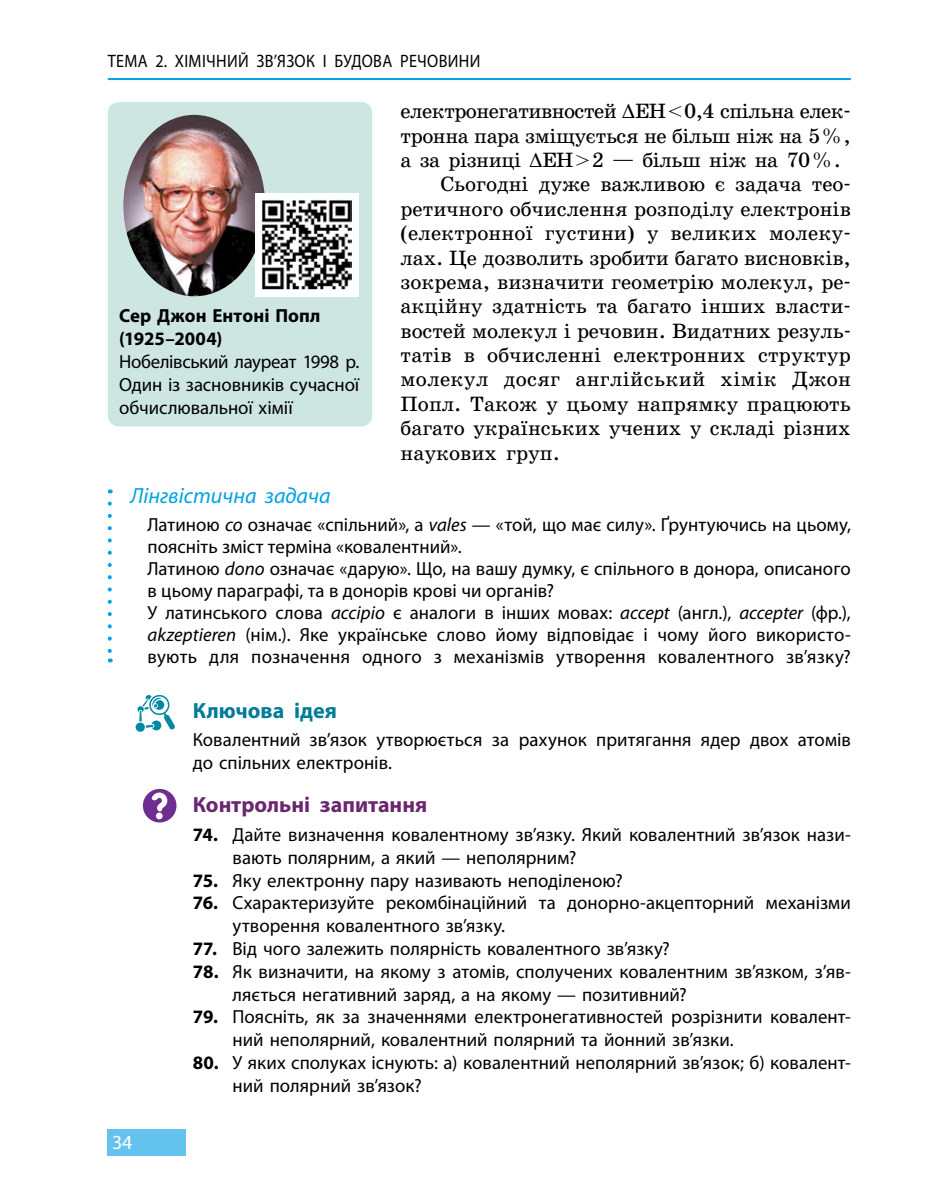
<style>
.page{position:relative;width:936px;height:1191px;background:#fff}
.page>*{position:absolute;margin:0;border:0;box-sizing:border-box;transform-origin:0 0}
.t1{font:700 22px "Myriad Pro";color:#6c2670}
.t2{font:italic 22px "Myriad Pro";color:#00a2e3}
.t3{font:700 22px "Myriad Pro";color:#007b98}
.t4{font:21px "School Book C";color:#000}
.t5{font:21px "School Book C";letter-spacing:-.02em;color:#000}
.t6{font:21px "School Book C";letter-spacing:-.025em;color:#000}
.t7{font:20px "Myriad Pro";color:#fff}
.t8{font:19px/22.8px "Myriad Pro";letter-spacing:.005em;color:#000}
.t9{font:700 19px/22.8px "Myriad Pro";letter-spacing:.01em;color:#000}
.t10{font:18px "Myriad Pro";letter-spacing:.02em;color:#000;scale:.9 1}
.s1{font-style:italic}
.s2{font-weight:700}
</style>
<div class="page">
<hr style="left:108px;top:78px;width:742px;height:2px;background:#00a2e3">
<div style="left:107px;top:1129px;width:79px;height:27px;background:#64c3ed"></div>
<svg style="left:108px;top:503px;width:4px;height:159px"></svg>
<svg style="left:136px;top:694px;width:39px;height:38px"></svg>
<svg style="left:143px;top:789px;width:33px;height:33px"></svg>
<div style="left:108px;top:102px;width:264px;height:324px;background:#cde6e2;border-radius:11px"></div>
<img style="left:123px;top:115px;width:142px;height:181px">
<div style="left:255px;top:193px;width:103px;height:103px;background:#fff"></div>
<img style="left:262px;top:200px;width:90px;height:89px">
<p class="t10" style="left:108px;top:50px;width:22px">Тема</p>
<p class="t10" style="left:155px;top:50px;width:242px">2. Хімічн ий зв’язок і будова</p>
<p class="t10" style="left:400px;top:50px;width:12px">речов</p>
<p class="t10" style="left:448px;top:50px;width:38px">ини</p>
<p class="t9" style="left:119px;top:304px;width:203px">Сер Джон Ентоні Попл (1925–2004)</p>
<p class="t8" style="left:119px;top:350px;width:242px;text-align:justify">Нобелівський лауреат 1998 р.<br>Один із засновників сучасної обчислювальної хімії</p>
<p class="t6" style="left:400px;top:100px;width:451px">електронегативностей ∆ЕН&lt;0,4 спільна елек-</p>
<p class="t5" style="left:400px;top:124px;width:452px">тронна пара зміщується не більш ніж на 5%,</p>
<p class="t5" style="left:400px;top:149px;width:442px">а за різниці ∆ЕН&gt;2 — більш ніж на 70%.</p>
<p class="t4" style="left:440px;top:173px;width:412px">Сьогодні дуже важливою є задача тео-</p>
<p class="t4" style="left:400px;top:197px;width:452px">ретичного обчислення розподілу електронів</p>
<p class="t4" style="left:400px;top:222px;width:451px">(електронної густини) у великих молеку-</p>
<p class="t4" style="left:400px;top:246px;width:452px">лах. Це дозволить зробити багато висновків,</p>
<p class="t4" style="left:400px;top:270px;width:452px">зокрема, визначити геометрію молекул, ре-</p>
<p class="t4" style="left:400px;top:295px;width:452px">акційну здатність та багато інших власти-</p>
<p class="t4" style="left:400px;top:319px;width:452px">востей молекул і речовин. Видатних резуль-</p>
<p class="t4" style="left:400px;top:344px;width:451px">татів в обчисленні електронних структур</p>
<p class="t4" style="left:400px;top:368px;width:452px">молекул досяг англійський хімік Джон</p>
<p class="t4" style="left:400px;top:392px;width:452px">Попл. Також у цьому напрямку працюють</p>
<p class="t4" style="left:400px;top:417px;width:452px">багато українських учених у складі різних</p>
<p class="t4" style="left:400px;top:441px;width:161px">наукових груп.</p>
<p class="t2" style="left:130px;top:482px;width:202px">Лінгвістична задача</p>
<p class="t8" style="left:147px;top:513px;width:705px;line-height:22px">Латиною <span class="s1">co</span> означає «спільний», а <span class="s1">vales</span> — «той, що має силу». Ґрунтуючись на цьому, поясніть зміст терміна «ковалентний».<br>Латиною <span class="s1">dono</span> означає «дарую». Що, на вашу думку, є спільного в донора, описаного в цьому параграфі, та в донорів крові чи органів?<br>У латинського слова <span class="s1">accipio</span> є аналоги в інших мовах: <span class="s1">accept</span> (англ.), <span class="s1">accepter</span> (фр.), <span class="s1">akzeptieren</span> (нім.). Яке українське слово йому відповідає і чому його використо&shy;вують для позначення одного з механізмів утворення ковалентного зв’язку?</p>
<p class="t3" style="left:193px;top:696px;width:145px">Ключова ідея</p>
<p class="t8" style="left:193px;top:728px;width:659px">Ковалентний зв’язок утворюється за рахунок притягання ядер двох атомів до спільних електронів.</p>
<p class="t1" style="left:193px;top:790px;width:236px">Контрольні запитання</p>
<p class="t8" style="left:232px;top:823px;width:619px;text-indent:-40px"><span class="s2">74.</span> Дайте визначення ковалентному зв’язку. Який ковалентний зв’язок нази&shy;вають полярним, а який — неполярним?</p>
<p class="t8" style="left:193px;top:868px;width:431px"><span class="s2">75.</span> Яку електронну пару називають неподіленою?</p>
<p class="t8" style="left:232px;top:891px;width:619px;text-indent:-40px"><span class="s2">76.</span> Схарактеризуйте рекомбінаційний та донорно-акцепторний механізми утворення ковалентного зв’язку.</p>
<p class="t8" style="left:193px;top:937px;width:478px"><span class="s2">77.</span> Від чого залежить полярність ковалентного зв’язку?</p>
<p class="t8" style="left:232px;top:959px;width:619px;text-indent:-40px"><span class="s2">78.</span> Як визначити, на якому з атомів, сполучених ковалентним зв’язком, з’яв&shy;ляється негативний заряд, а на якому — позитивний?</p>
<p class="t8" style="left:232px;top:1005px;width:619px;text-indent:-40px"><span class="s2">79.</span> Поясніть, як за значеннями електронегативностей розрізнити ковалент&shy;ний неполярний, ковалентний полярний та йонний зв’язки.</p>
<p class="t8" style="left:232px;top:1051px;width:619px;text-indent:-40px"><span class="s2">80.</span> У яких сполуках існують: а) ковалентний неполярний зв’язок; б) ковалент&shy;ний полярний зв’язок?</p>
<p class="t7" style="left:112px;top:1130px;width:22px">34</p>
</div>
